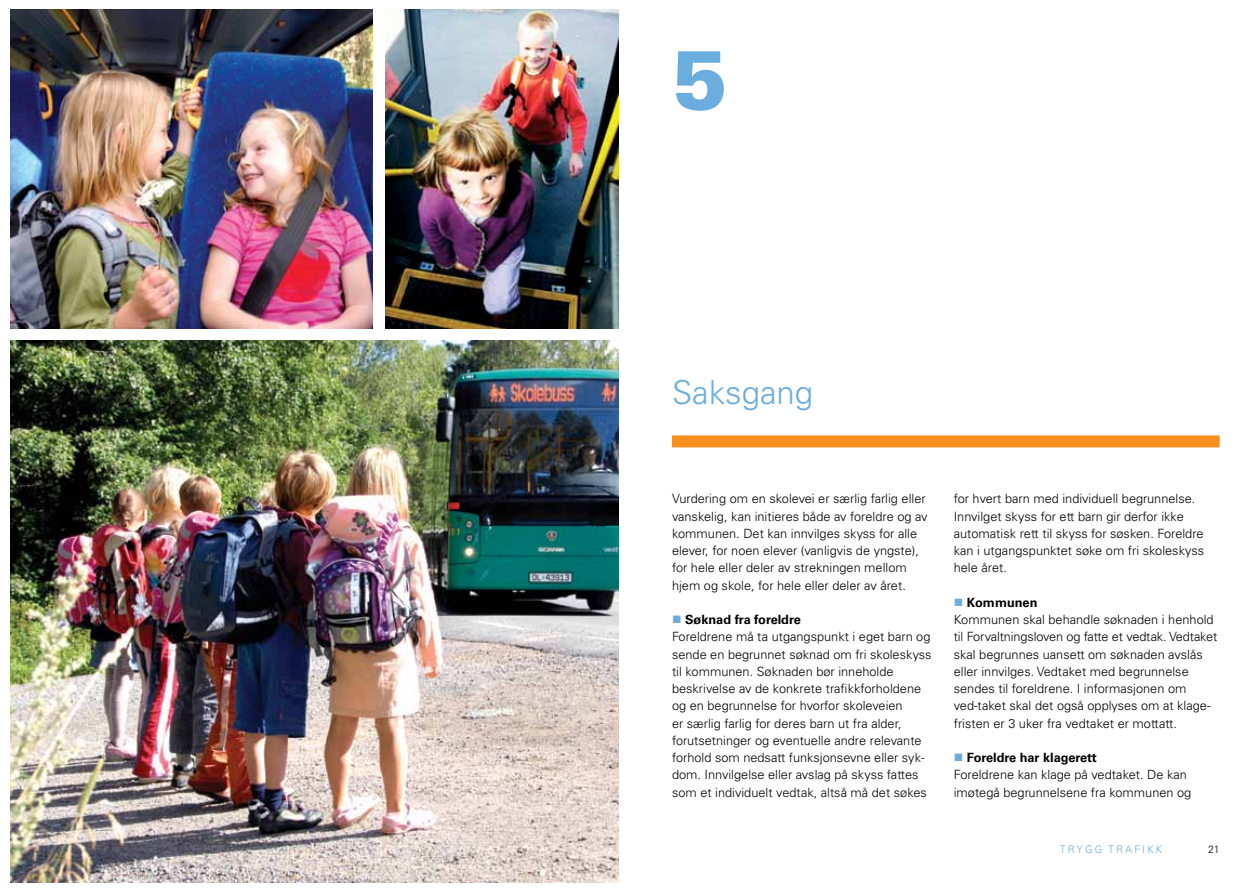
<style>
.page{position:relative;width:1259px;height:893px;background:#fff}
.page>*{position:absolute;margin:0;border:0;box-sizing:border-box;transform-origin:0 0}
.t1{font:900 84px "Univers";color:#6caddf}
.t2{font:300 33px "Univers";color:#6caddf}
.t3{font:300 12.75px/17.2px "Univers";color:#000}
.t4{font:300 10.5px "Univers";letter-spacing:.2em;color:#6caddf}
.t5{font:300 10.5px "Univers";color:#000}
.s1{color:#6caddf}
.s2{font-weight:700}
</style>
<div class="page">
<img style="left:11px;top:340px;width:607px;height:542px">
<div style="left:672px;top:435px;width:547px;height:12px;background:#f78f1e"></div>
<img style="left:11px;top:10px;width:361px;height:318px">
<img style="left:385px;top:10px;width:233px;height:318px">
<h1 class="t1" style="left:672px;top:27px;width:58px">5</h1>
<h2 class="t2" style="left:672px;top:372px;width:143px">Saksgang</h2>
<p class="t3" style="left:672px;top:490px;width:257px">Vurdering om en skolevei er særlig farlig eller vanskelig, kan initieres både av foreldre og av kommunen. Det kan innvilges skyss for alle elever, for noen elever (vanligvis de yngste), for hele eller deler av strekningen mellom hjem og skole, for hele eller deler av året.</p>
<p class="t3" style="left:672px;top:611px;width:261px"><span class="s1">■</span> <span class="s2">Søknad fra foreldre<br></span>Foreldrene må ta utgangspunkt i eget barn og sende en begrunnet søknad om fri skoleskyss til kommunen. Søknaden bør inneholde beskrivelse av de konkrete trafikkforholdene og en begrunnelse for hvorfor skoleveien<br>er særlig farlig for deres barn ut fra alder, forutsetninger og eventuelle andre relevante forhold som nedsatt funksjonsevne eller syk&shy;dom. Innvilgelse eller avslag på skyss fattes som et individuelt vedtak, altså må det søkes</p>
<p class="t3" style="left:953px;top:490px;width:252px">for hvert barn med individuell begrunnelse.<br>Innvilget skyss for ett barn gir derfor ikke automatisk rett til skyss for søsken. Foreldre kan i utgangspunktet søke om fri skoleskyss hele året.</p>
<p class="t3" style="left:953px;top:594px;width:265px"><span class="s1">■</span> <span class="s2">Kommunen<br></span>Kommunen skal behandle søknaden i henhold til Forvaltningsloven og fatte et vedtak. Vedtaket skal begrunnes uansett om søknaden avslås eller innvilges. Vedtaket med begrunnelse sendes til foreldrene. I informasjonen om ved-taket skal det også opplyses om at klage&shy;fristen er 3 uker fra vedtaket er mottatt.</p>
<p class="t3" style="left:953px;top:749px;width:239px"><span class="s1">■</span> <span class="s2">Foreldre har klagerett<br></span>Foreldrene kan klage på vedtaket. De kan imøtegå begrunnelsene fra kommunen og</p>
<p class="t4" style="left:1060px;top:843px;width:34px">Trygg</p>
<p class="t4" style="left:1108px;top:843px;width:16px">Trafikk</p>
<p class="t5" style="left:1208px;top:843px;width:13px">21</p>
</div>
